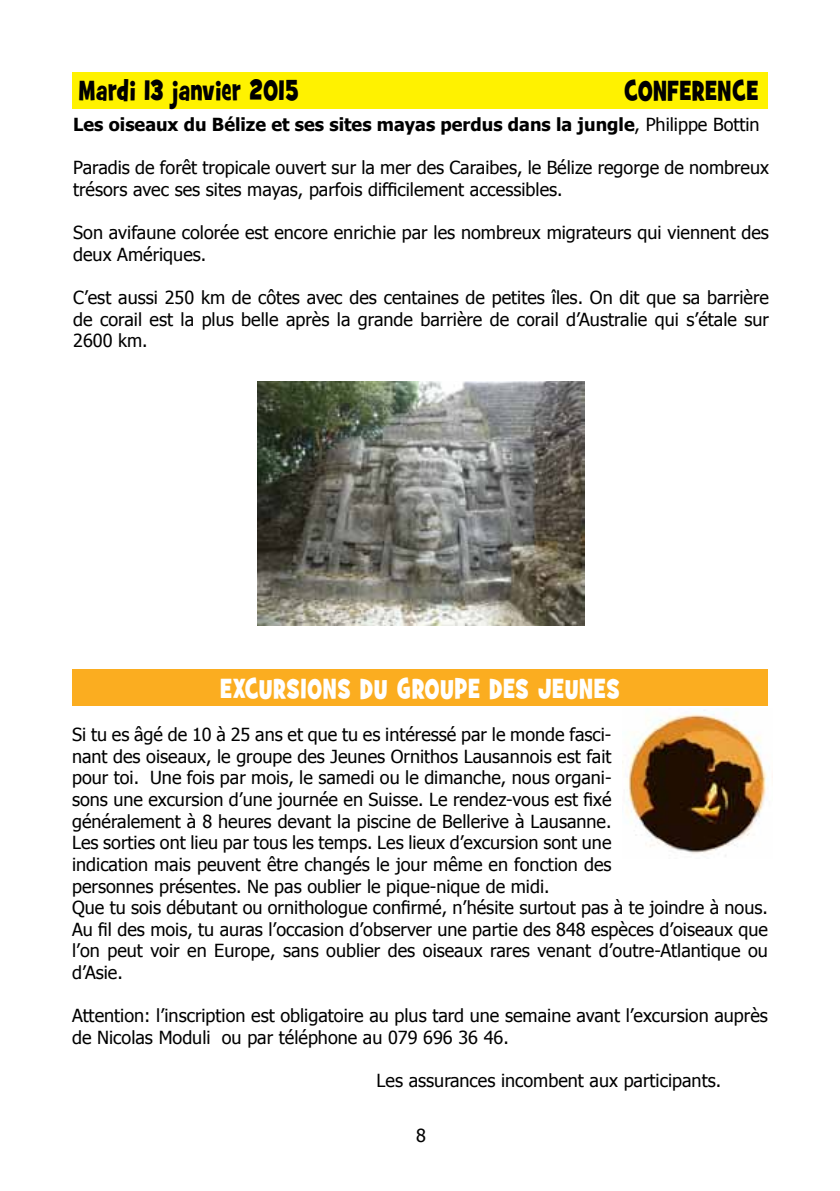
<style>
.page{position:relative;width:840px;height:1191px;background:#fff}
.page>*{position:absolute;margin:0;border:0;box-sizing:border-box;transform-origin:0 0}
.t1{font:700 28px "Grilled Cheese BTN Cn";letter-spacing:.03em;color:#000}
.t2{font:700 28px "Grilled Cheese BTN Cn";letter-spacing:.04em;color:#fff}
.t3{font:18px/21.6px "Tahoma";color:#000}
.t4{font:700 18px "Tahoma";color:#000}
.s1{font-weight:400}
</style>
<div class="page">
<div style="left:72px;top:669px;width:695px;height:37px;background:#fbad20"></div>
<div style="left:72px;top:72px;width:695px;height:37px;background:#fff200"></div>
<img style="left:258px;top:381px;width:326px;height:244px">
<img style="left:622px;top:710px;width:145px;height:146px">
<h1 class="t1" style="left:79px;top:72px;width:221px">Mardi 13 janvier 2015</h1>
<h1 class="t1" style="left:624px;top:72px;width:135px">CONFERENCE</h1>
<p class="t4" style="left:73px;top:112px;width:687px">Les oiseaux du Bélize et ses sites mayas perdus dans la jungle<span class="s1">, Philippe Bottin</span></p>
<p class="t3" style="left:73px;top:156px;width:697px">Paradis de forêt tropicale ouvert sur la mer des Caraibes, le Bélize regorge de nombreux trésors avec ses sites mayas, parfois difficilement accessibles.</p>
<p class="t3" style="left:73px;top:221px;width:697px">Son avifaune colorée est encore enrichie par les nombreux migrateurs qui viennent des deux Amériques.</p>
<p class="t3" style="left:73px;top:286px;width:697px;text-align:justify">C’est aussi 250 km de côtes avec des centaines de petites îles. On dit que sa barrière de corail est la plus belle après la grande barrière de corail d’Australie qui s’étale sur 2600 km.</p>
<h1 class="t2" style="left:220px;top:670px;width:400px">EXCURSIONS DU GROUPE DES JEUNES</h1>
<p class="t3" style="left:72px;top:723px;width:697px">Si tu es âgé de 10 à 25 ans et que tu es intéressé par le monde fasci-<br>nant des oiseaux, le groupe des Jeunes Ornithos Lausannois est fait<br>pour toi. Une fois par mois, le samedi ou le dimanche, nous organi-<br>sons une excursion d’une journée en Suisse. Le rendez-vous est fixé<br>généralement à 8 heures devant la piscine de Bellerive à Lausanne.<br>Les sorties ont lieu par tous les temps. Les lieux d’excursion sont une<br>indication mais peuvent être changés le jour même en fonction des<br>personnes présentes. Ne pas oublier le pique-nique de midi.<br>Que tu sois débutant ou ornithologue confirmé, n’hésite surtout pas à te joindre à nous.<br>Au fil des mois, tu auras l’occasion d’observer une partie des 848 espèces d’oiseaux que l’on peut voir en Europe, sans oublier des oiseaux rares venant d’outre-Atlantique ou d’Asie.</p>
<p class="t3" style="left:72px;top:1004px;width:697px">Attention: l’inscription est obligatoire au plus tard une semaine avant l’excursion auprès de Nicolas Moduli ou par téléphone au 079 696 36 46.</p>
<p class="t3" style="left:376px;top:1068px;width:346px">Les assurances incombent aux participants.</p>
<p class="t3" style="left:416px;top:1124px;width:11px">8</p>
</div>
